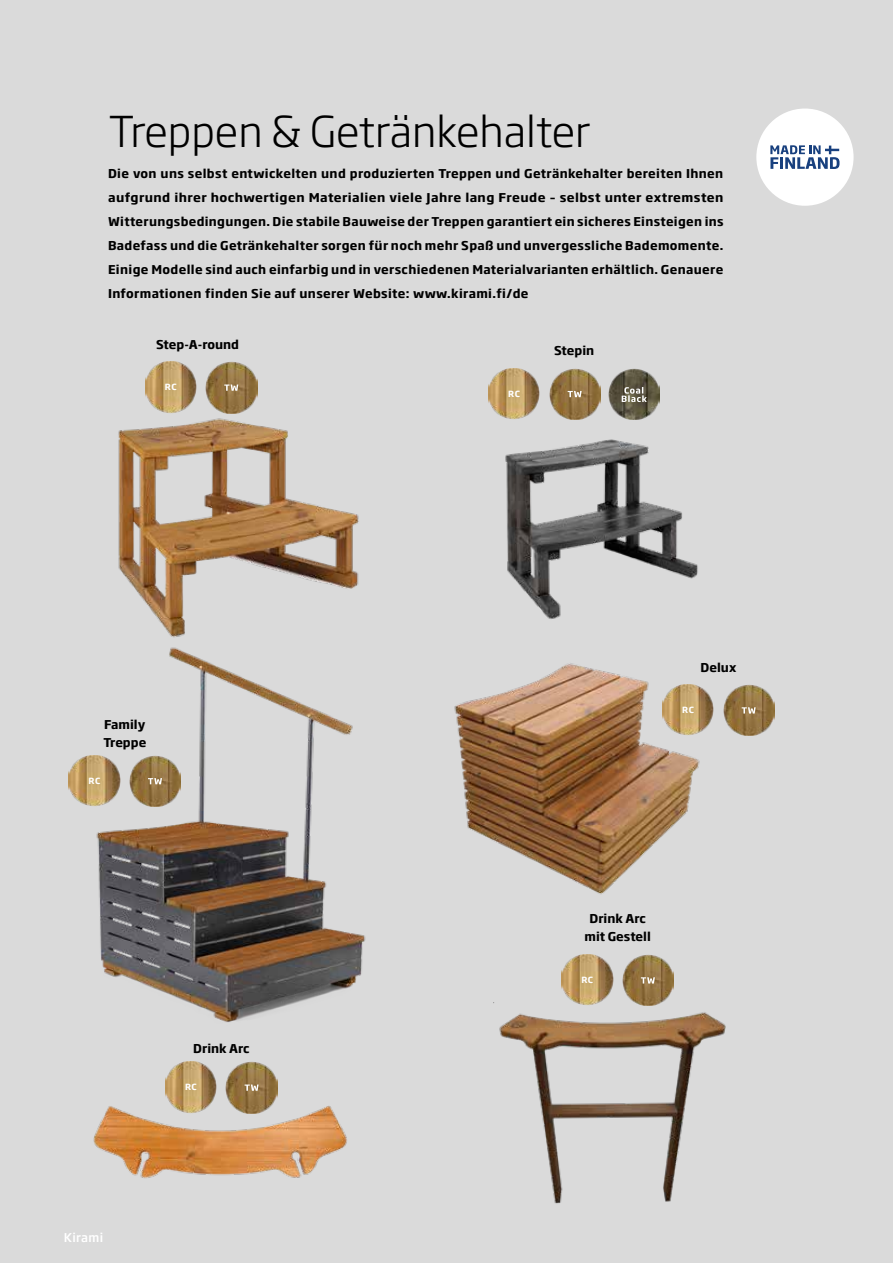
<style>
.page{position:relative;width:893px;height:1263px;background:#dadada}
.page>*{position:absolute;margin:0;border:0;box-sizing:border-box;transform-origin:0 0}
.t1{font:300 42px "Soho Gothic Pro";color:#000}
.t2{font:700 12px/24px "Soho Gothic Pro";color:#000;text-align:justify}
.t3{font:500 12px "Soho Gothic Pro";letter-spacing:.03em;color:#fff}
.t4{font:700 8.4px "Soho Gothic Pro";letter-spacing:.055em;color:#fff}
</style>
<div class="page">
<div style="left:756px;top:109px;width:98px;height:97px;background:#fff;border-radius:50%"></div>
<svg style="left:770px;top:145px;width:69px;height:24px"></svg>
<img style="left:505px;top:439px;width:193px;height:180px">
<img style="left:488px;top:368px;width:52px;height:51px">
<img style="left:549px;top:368px;width:51px;height:51px">
<svg style="left:568px;top:391px;width:14px;height:6px"></svg>
<img style="left:608px;top:368px;width:52px;height:51px">
<svg style="left:622px;top:387px;width:25px;height:15px"></svg>
<img style="left:493px;top:1002px;width:233px;height:202px">
<img style="left:562px;top:954px;width:51px;height:52px">
<img style="left:622px;top:954px;width:52px;height:52px">
<svg style="left:641px;top:977px;width:14px;height:6px"></svg>
<img style="left:93px;top:1106px;width:254px;height:73px">
<img style="left:165px;top:1062px;width:52px;height:51px">
<img style="left:226px;top:1062px;width:51px;height:51px">
<svg style="left:245px;top:1084px;width:14px;height:7px"></svg>
<img style="left:96px;top:647px;width:270px;height:375px">
<img style="left:69px;top:755px;width:51px;height:52px">
<img style="left:129px;top:755px;width:52px;height:52px">
<svg style="left:148px;top:778px;width:14px;height:6px"></svg>
<img style="left:118px;top:413px;width:241px;height:225px">
<img style="left:145px;top:362px;width:52px;height:51px">
<img style="left:206px;top:362px;width:51px;height:51px">
<svg style="left:224px;top:384px;width:14px;height:7px"></svg>
<img style="left:454px;top:663px;width:246px;height:231px">
<img style="left:663px;top:684px;width:51px;height:52px">
<img style="left:723px;top:684px;width:51px;height:52px">
<svg style="left:742px;top:707px;width:14px;height:6px"></svg>
<h1 class="t1" style="left:109px;top:99px;width:483px">Treppen &amp; Getränkehalter</h1>
<p class="t2" style="left:108px;top:161px;width:617px">Die von uns selbst entwickelten und produzierten Treppen und Getränkehalter bereiten Ihnen aufgrund ihrer hochwertigen Materialien viele Jahre lang Freude – selbst unter extremsten Witterungsbedingungen. Die stabile Bauweise der Treppen garantiert ein sicheres Einsteigen ins Badefass und die Getränkehalter sorgen für noch mehr Spaß und unvergessliche Bademomente.<br>Einige Modelle sind auch einfarbig und in verschiedenen Materialvarianten erhältlich. Genauere Informationen finden Sie auf unserer Website: www.kirami.fi/de</p>
<p class="t2" style="left:156px;top:332px;width:85px">Step-A-round</p>
<p class="t4" style="left:165px;top:380px;width:13px">RC</p>
<p class="t2" style="left:103px;top:714px;width:44px;line-height:18px">Family<br>Treppe</p>
<p class="t4" style="left:89px;top:774px;width:13px">RC</p>
<p class="t3" style="left:64px;top:1228px;width:41px">Kirami</p>
<p class="t2" style="left:193px;top:1036px;width:58px">Drink Arc</p>
<p class="t4" style="left:185px;top:1080px;width:13px">RC</p>
<p class="t4" style="left:508px;top:387px;width:13px">RC</p>
<p class="t2" style="left:554px;top:338px;width:42px">Stepin</p>
<p class="t2" style="left:701px;top:654px;width:37px">Delux</p>
<p class="t4" style="left:682px;top:703px;width:13px">RC</p>
<p class="t2" style="left:584px;top:909px;width:68px;line-height:18px;text-align:center">Drink Arc mit Gestell</p>
<p class="t4" style="left:581px;top:973px;width:13px">RC</p>
</div>
